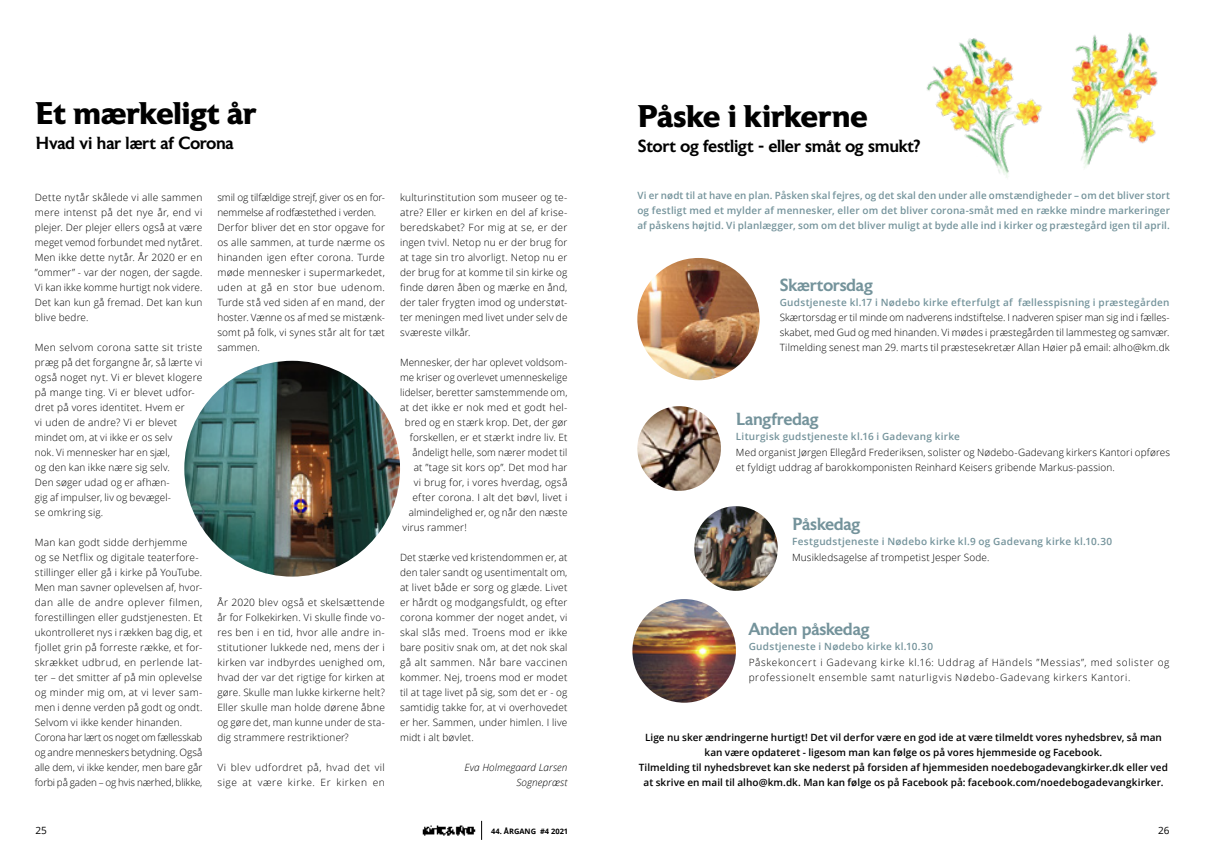
<style>
.page{position:relative;width:1205px;height:851px;background:#fff}
.page>*{position:absolute;margin:0;border:0;box-sizing:border-box;transform-origin:0 0}
.t1{font:700 31.25px "Astoria";letter-spacing:-.01em;color:#000}
.t2{font:500 17.5px "Astoria";letter-spacing:-.015em;color:#000}
.t3{font:500 17.5px "Astoria";letter-spacing:-.01em;color:#74939b}
.t4{font:300 10px/15px "Open Sans";letter-spacing:.015em;color:#000;text-align:justify}
.t5{font:600 10px/15px "Open Sans";letter-spacing:.025em;color:#74939b;text-align:justify}
.t6{font:600 10px/15px "Open Sans";letter-spacing:.005em;color:#000;text-align:center}
.t7{font:300 10px/15px "Open Sans";letter-spacing:.065em;color:#000}
.t8{font:300 10px/15px "Open Sans";letter-spacing:.045em;color:#000}
.t9{font:italic 300 10px/15px "Open Sans";letter-spacing:.01em;color:#000;text-align:right}
.t10{font:10px "Open Sans";color:#000}
.t11{font:700 7.5px "Open Sans";color:#000}
</style>
<div class="page">
<img style="left:184px;top:361px;width:216px;height:215px;border-radius:108px">
<img style="left:637px;top:258px;width:122px;height:122px;border-radius:61px">
<img style="left:637px;top:406px;width:84px;height:84px">
<img style="left:694px;top:506px;width:84px;height:84px">
<img style="left:632px;top:599px;width:104px;height:103px;border-radius:52px">
<img style="left:926px;top:38px;width:95px;height:140px">
<img style="left:1021px;top:32px;width:137px;height:136px">
<svg style="left:481px;top:820px;width:1px;height:19px"></svg>
<img style="left:422px;top:825px;width:54px;height:11px">
<h1 class="t1" style="left:35px;top:95px;width:223px">Et mærkeligt år</h1>
<h2 class="t2" style="left:35px;top:133px;width:200px">Hvad vi har lært af Corona</h2>
<p class="t4" style="left:35px;top:189px;width:169px">Dette nytår skålede vi alle sammen mere intenst på det nye år, end vi plejer. Der plejer ellers også at være meget vemod forbundet med nytåret.<br>Men ikke dette nytår. År 2020 er en ”ommer” - var der nogen, der sagde.<br>Vi kan ikke komme hurtigt nok videre.<br>Det kan kun gå fremad. Det kan kun blive bedre.</p>
<p class="t4" style="left:35px;top:339px;width:169px;text-align:left">Men selvom corona satte sit triste præg på det forgangne år, så lærte vi også noget nyt. Vi er blevet klogere på mange ting. Vi er blevet udfor&shy;dret på vores identitet. Hvem er<br>vi uden de andre? Vi er blevet mindet om, at vi ikke er os selv<br>nok. Vi mennesker har en sjæl,<br>og den kan ikke nære sig selv.<br>Den søger udad og er afhæn-<br>gig af impulser, liv og bevægel-<br>se omkring sig.</p>
<p class="t4" style="left:35px;top:534px;width:169px;text-align:left">Man kan godt sidde derhjemme<br>og se Netflix og digitale teaterfore&shy;stillinger eller gå i kirke på YouTube.<br>Men man savner oplevelsen af, hvor&shy;dan alle de andre oplever filmen, forestillingen eller gudstjenesten. Et ukontrolleret nys i rækken bag dig, et fjollet grin på forreste række, et for&shy;skrækket udbrud, en perlende lat&shy;ter – det smitter af på min oplevelse og minder mig om, at vi lever sam&shy;men i denne verden på godt og ondt.<br>Selvom vi ikke kender hinanden.<br>Corona har lært os noget om fællesskab og andre menneskers betydning. Også alle dem, vi ikke kender, men bare går forbi på gaden – og hvis nærhed, blikke,</p>
<p class="t4" style="left:217px;top:189px;width:169px;text-align:left">smil og tilfældige strejf, giver os en for&shy;nemmelse af rodfæstethed i verden.<br>Derfor bliver det en stor opgave for os alle sammen, at turde nærme os hinanden igen efter corona. Turde møde mennesker i supermarkedet, uden at gå en stor bue udenom.<br>Turde stå ved siden af en mand, der hoster. Vænne os af med se mistænk&shy;somt på folk, vi synes står alt for tæt sammen.</p>
<p class="t4" style="left:217px;top:594px;width:169px">År 2020 blev også et skelsættende år for Folkekirken. Vi skulle finde vo&shy;res ben i en tid, hvor alle andre in&shy;stitutioner lukkede ned, mens der i kirken var indbyrdes uenighed om, hvad der var det rigtige for kirken at gøre. Skulle man lukke kirkerne helt?<br>Eller skulle man holde dørene åbne og gøre det, man kunne under de sta&shy;dig strammere restriktioner?</p>
<p class="t8" style="left:217px;top:759px;width:169px">Vi blev udfordret på, hvad det vil sige at være kirke. Er kirken en</p>
<p class="t4" style="left:400px;top:189px;width:169px">kulturinstitution som museer og te&shy;atre? Eller er kirken en del af krise&shy;beredskabet? For mig at se, er der ingen tvivl. Netop nu er der brug for at tage sin tro alvorligt. Netop nu er der brug for at komme til sin kirke og finde døren åben og mærke en ånd, der taler frygten imod og understøt&shy;ter meningen med livet under selv de sværeste vilkår.</p>
<p class="t4" style="left:400px;top:354px;width:169px">Mennesker, der har oplevet voldsom-</p>
<p class="t4" style="left:400px;top:369px;width:169px">me kriser og overlevet umenneskelige</p>
<p class="t4" style="left:400px;top:384px;width:169px">lidelser, beretter samstemmende om,</p>
<p class="t4" style="left:400px;top:399px;width:169px">at det ikke er nok med et godt hel-</p>
<p class="t4" style="left:405px;top:414px;width:164px">bred og en stærk krop. Det, der gør</p>
<p class="t4" style="left:410px;top:429px;width:159px">forskellen, er et stærkt indre liv. Et</p>
<p class="t4" style="left:412px;top:444px;width:157px">åndeligt helle, som nærer modet til</p>
<p class="t4" style="left:414px;top:459px;width:155px">at ”tage sit kors op”. Det mod har</p>
<p class="t4" style="left:414px;top:474px;width:155px">vi brug for, i vores hverdag, også</p>
<p class="t4" style="left:412px;top:489px;width:156px">efter corona. I alt det bøvl, livet i</p>
<p class="t4" style="left:409px;top:504px;width:160px">almindelighed er, og når den næste</p>
<p class="t4" style="left:402px;top:519px;width:66px">virus rammer!</p>
<p class="t4" style="left:400px;top:549px;width:169px">Det stærke ved kristendommen er, at den taler sandt og usentimentalt om, at livet både er sorg og glæde. Livet er hårdt og modgangsfuldt, og efter corona kommer der noget andet, vi skal slås med. Troens mod er ikke bare positiv snak om, at det nok skal gå alt sammen. Når bare vaccinen kommer. Nej, troens mod er modet til at tage livet på sig, som det er - og samtidig takke for, at vi overhovedet er her. Sammen, under himlen. I live midt i alt bøvlet.</p>
<p class="t9" style="left:464px;top:759px;width:105px">Eva Holmegaard Larsen<br>Sognepræst</p>
<h1 class="t1" style="left:638px;top:98px;width:231px">Påske i kirkerne</h1>
<h2 class="t2" style="left:638px;top:137px;width:284px">Stort og festligt - eller småt og smukt?</h2>
<p class="t5" style="left:637px;top:188px;width:534px">Vi er nødt til at have en plan. Påsken skal fejres, og det skal den under alle omstændigheder – om det bliver stort og festligt med et mylder af mennesker, eller om det bliver corona-småt med en række mindre markeringer af påskens højtid. Vi planlægger, som om det bliver muligt at byde alle ind i kirker og præstegård igen til april.</p>
<h2 class="t3" style="left:780px;top:275px;width:95px">Skærtorsdag</h2>
<p class="t5" style="left:780px;top:294px;width:391px">Gudstjeneste kl.17 i Nødebo kirke efterfulgt af fællesspisning i præstegården</p>
<p class="t4" style="left:780px;top:309px;width:391px">Skærtorsdag er til minde om nadverens indstiftelse. I nadveren spiser man sig ind i fælles&shy;skabet, med Gud og med hinanden. Vi mødes i præstegården til lammesteg og samvær.<br>Tilmelding senest man 29. marts til præstesekretær Allan Høier på email: alho@km.dk</p>
<h2 class="t3" style="left:736px;top:409px;width:84px">Langfredag</h2>
<p class="t5" style="left:736px;top:429px;width:226px">Liturgisk gudstjeneste kl.16 i Gadevang kirke</p>
<p class="t4" style="left:736px;top:444px;width:436px">Med organist Jørgen Ellegård Frederiksen, solister og Nødebo-Gadevang kirkers Kantori opføres et fyldigt uddrag af barokkomponisten Reinhard Keisers gribende Markus-passion.</p>
<h2 class="t3" style="left:792px;top:514px;width:70px">Påskedag</h2>
<p class="t5" style="left:792px;top:534px;width:322px">Festgudstjeneste i Nødebo kirke kl.9 og Gadevang kirke kl.10.30</p>
<p class="t4" style="left:792px;top:549px;width:199px">Musikledsagelse af trompetist Jesper Sode.</p>
<h2 class="t3" style="left:749px;top:619px;width:123px">Anden påskedag</h2>
<p class="t5" style="left:749px;top:638px;width:186px">Gudstjeneste i Nødebo kirke kl.10.30</p>
<p class="t7" style="left:749px;top:654px;width:422px">Påskekoncert i Gadevang kirke kl.16: Uddrag af Händels ”Messias”, med solister og professionelt ensemble samt naturligvis Nødebo-Gadevang kirkers Kantori.</p>
<p class="t6" style="left:639px;top:729px;width:531px">Lige nu sker ændringerne hurtigt! Det vil derfor være en god ide at være tilmeldt vores nyhedsbrev, så man kan være opdateret - ligesom man kan følge os på vores hjemmeside og Facebook.<br>Tilmelding til nyhedsbrevet kan ske nederst på forsiden af hjemmesiden noedebogadevangkirker.dk eller ved at skrive en mail til alho@km.dk. Man kan følge os på Facebook på: facebook.com/noedebogadevangkirker.</p>
<p class="t10" style="left:35px;top:823px;width:13px">25</p>
<p class="t11" style="left:491px;top:825px;width:79px">44. ÅRGANG #4 2021</p>
<p class="t10" style="left:1158px;top:823px;width:13px">26</p>
</div>
